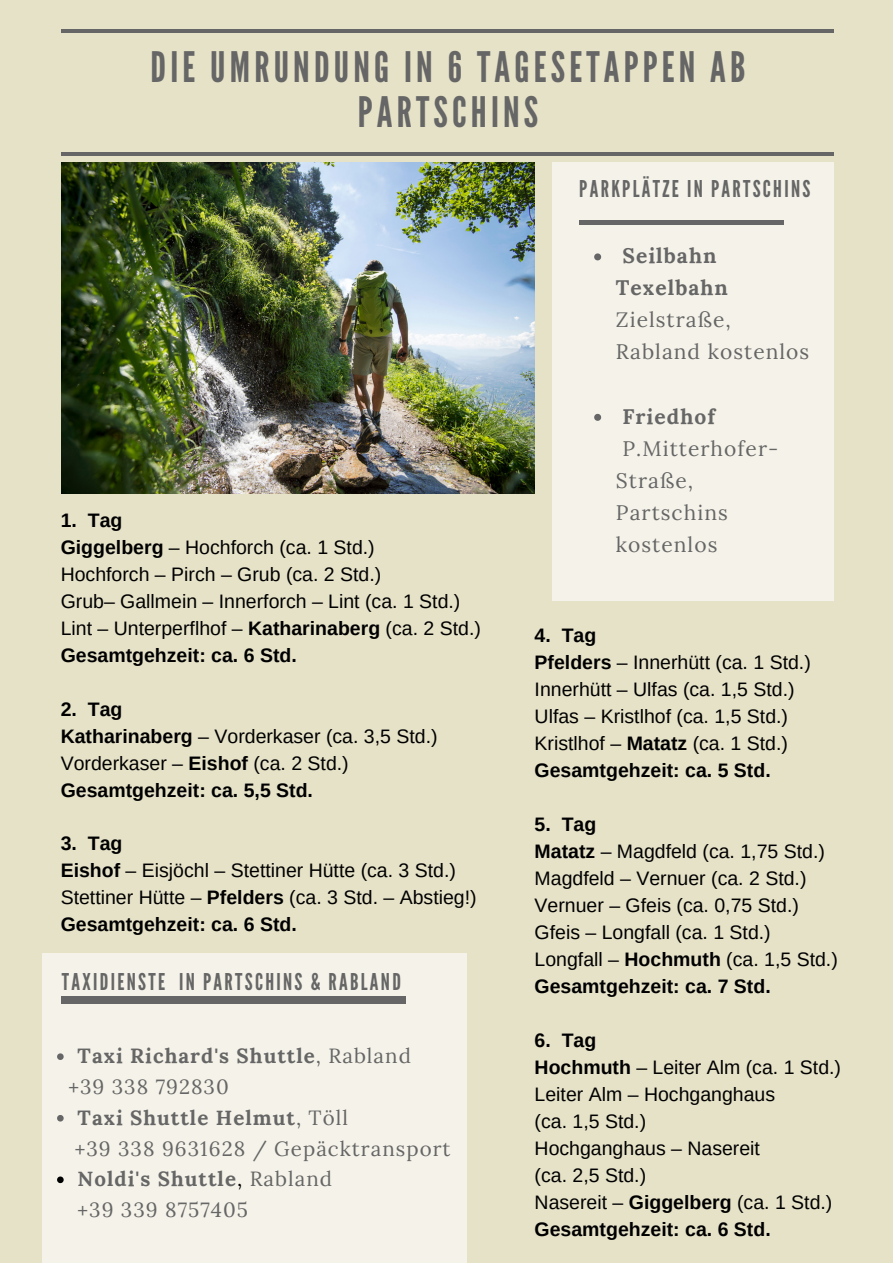
<style>
.page{position:relative;width:893px;height:1264px;background:#fff}
.page>*{position:absolute;margin:0;border:0;box-sizing:border-box;transform-origin:0 0}
.t1{font:42px/45px "League Gothic";letter-spacing:.1em;color:#666;text-align:center}
.t2{font:23.1px "League Gothic";letter-spacing:.1em;color:#666}
.t3{font:21px/32.1px "Lora";letter-spacing:.05em;color:#666}
.t4{font:700 21px "Lora";letter-spacing:.05em;color:#666}
.t5{font:700 20.55px "Lora";letter-spacing:.05em;color:#666}
.t6{font:20.55px "Lora";letter-spacing:.05em;color:#666}
.t7{font:19.5px "Arimo";color:#000}
.t8{font:700 19.5px "Arimo";color:#000}
.s1{font-weight:700}
.s2{font-weight:400}
.s3{font-weight:400;color:#000}
</style>
<div class="page">
<div style="left:0;top:0;width:892px;height:1262px;background:#e6e2c8"></div>
<hr style="left:61px;top:152px;width:772px;height:3px;background:#666">
<img style="left:61px;top:162px;width:473px;height:332px">
<div style="left:552px;top:162px;width:281px;height:439px;background:#f5f3e9"></div>
<svg style="left:594px;top:253px;width:7px;height:7px"></svg>
<svg style="left:594px;top:414px;width:7px;height:7px"></svg>
<hr style="left:579px;top:221px;width:204px;height:3px;background:#666">
<hr style="left:61px;top:29px;width:772px;height:4px;background:#666">
<div style="left:43px;top:953px;width:424px;height:309px;background:#f5f3e9"></div>
<svg style="left:57px;top:1053px;width:7px;height:6px"></svg>
<svg style="left:57px;top:1115px;width:7px;height:6px"></svg>
<svg style="left:57px;top:1176px;width:7px;height:7px"></svg>
<div style="left:61px;top:996px;width:344px;height:7px;background:#666"></div>
<p class="t1" style="left:151px;top:46px;width:596px">DIE UMRUNDUNG IN 6 TAGESETAPPEN AB<br>PARTSCHINS</p>
<p class="t2" style="left:579px;top:175px;width:232px">PARKPLÄTZE IN PARTSCHINS</p>
<p class="t4" style="left:622px;top:242px;width:95px">Seilbahn</p>
<p class="t8" style="left:61px;top:509px;width:63px">1. Tag</p>
<p class="t7" style="left:61px;top:536px;width:315px"><span class="s1">Giggelberg</span> – Hochforch (ca. 1 Std.)</p>
<p class="t7" style="left:61px;top:563px;width:322px">Hochforch – Pirch – Grub (ca. 2 Std.)</p>
<p class="t7" style="left:61px;top:590px;width:401px">Grub– Gallmein – Innerforch – Lint (ca. 1 Std.)</p>
<p class="t7" style="left:61px;top:617px;width:422px">Lint – Unterperflhof – <span class="s1">Katharinaberg</span> (ca. 2 Std.)</p>
<p class="t8" style="left:61px;top:644px;width:237px">Gesamtgehzeit: ca. 6 Std.</p>
<p class="t8" style="left:61px;top:698px;width:63px">2. Tag</p>
<p class="t7" style="left:61px;top:725px;width:378px"><span class="s1">Katharinaberg</span> – Vorderkaser (ca. 3,5 Std.)</p>
<p class="t7" style="left:61px;top:751px;width:289px">Vorderkaser – <span class="s1">Eishof</span> (ca. 2 Std.)</p>
<p class="t8" style="left:61px;top:778px;width:254px">Gesamtgehzeit: ca. 5,5 Std.</p>
<p class="t8" style="left:61px;top:832px;width:63px">3. Tag</p>
<p class="t7" style="left:61px;top:859px;width:397px"><span class="s1">Eishof</span> – Eisjöchl – Stettiner Hütte (ca. 3 Std.)</p>
<p class="t7" style="left:61px;top:886px;width:417px">Stettiner Hütte – <span class="s1">Pfelders</span> (ca. 3 Std. – Abstieg!)</p>
<p class="t8" style="left:61px;top:913px;width:237px">Gesamtgehzeit: ca. 6 Std.</p>
<p class="t2" style="left:62px;top:968px;width:340px">TAXIDIENSTE IN PARTSCHINS &amp; RABLAND</p>
<p class="t5" style="left:78px;top:1042px;width:335px">Taxi Richard's Shuttle<span class="s2">, Rabland</span></p>
<p class="t6" style="left:68px;top:1073px;width:162px">+39 338 792830</p>
<p class="t5" style="left:78px;top:1104px;width:272px">Taxi Shuttle Helmut<span class="s2">, Töll</span></p>
<p class="t6" style="left:75px;top:1134px;width:377px">+39 338 9631628 / Gepäcktransport</p>
<p class="t5" style="left:78px;top:1165px;width:256px">Noldi's Shuttle<span class="s3">,</span> <span class="s2">Rabland</span></p>
<p class="t6" style="left:78px;top:1196px;width:172px">+39 339 8757405</p>
<p class="t3" style="left:616px;top:271px;width:195px"><span class="s1">Texelbahn<br></span>Zielstraße,<br>Rabland kostenlos</p>
<p class="t4" style="left:622px;top:402px;width:94px">Friedhof</p>
<p class="t3" style="left:622px;top:432px;width:157px">P.Mitterhofer-</p>
<p class="t3" style="left:616px;top:464px;width:79px">Straße,</p>
<p class="t3" style="left:616px;top:496px;width:113px">Partschins</p>
<p class="t3" style="left:616px;top:528px;width:103px">kostenlos</p>
<p class="t8" style="left:534px;top:624px;width:63px">4. Tag</p>
<p class="t7" style="left:534px;top:651px;width:278px"><span class="s1">Pfelders</span> – Innerhütt (ca. 1 Std.)</p>
<p class="t7" style="left:534px;top:678px;width:261px">Innerhütt – Ulfas (ca. 1,5 Std.)</p>
<p class="t7" style="left:534px;top:705px;width:255px">Ulfas – Kristlhof (ca. 1,5 Std.)</p>
<p class="t7" style="left:534px;top:732px;width:255px">Kristlhof – <span class="s1">Matatz</span> (ca. 1 Std.)</p>
<p class="t8" style="left:534px;top:759px;width:237px">Gesamtgehzeit: ca. 5 Std.</p>
<p class="t8" style="left:534px;top:813px;width:63px">5. Tag</p>
<p class="t7" style="left:534px;top:840px;width:292px"><span class="s1">Matatz</span> – Magdfeld (ca. 1,75 Std.)</p>
<p class="t7" style="left:534px;top:867px;width:273px">Magdfeld – Vernuer (ca. 2 Std.)</p>
<p class="t7" style="left:534px;top:894px;width:266px">Vernuer – Gfeis (ca. 0,75 Std.)</p>
<p class="t7" style="left:534px;top:921px;width:238px">Gfeis – Longfall (ca. 1 Std.)</p>
<p class="t7" style="left:534px;top:948px;width:305px">Longfall – <span class="s1">Hochmuth</span> (ca. 1,5 Std.)</p>
<p class="t8" style="left:534px;top:975px;width:237px">Gesamtgehzeit: ca. 7 Std.</p>
<p class="t8" style="left:534px;top:1028px;width:63px">6. Tag</p>
<p class="t7" style="left:534px;top:1055px;width:308px"><span class="s1">Hochmuth</span> – Leiter Alm (ca. 1 Std.)</p>
<p class="t7" style="left:534px;top:1082px;width:242px">Leiter Alm – Hochganghaus</p>
<p class="t7" style="left:534px;top:1109px;width:113px">(ca. 1,5 Std.)</p>
<p class="t7" style="left:534px;top:1136px;width:227px">Hochganghaus – Nasereit</p>
<p class="t7" style="left:534px;top:1163px;width:113px">(ca. 2,5 Std.)</p>
<p class="t7" style="left:534px;top:1190px;width:299px">Nasereit – <span class="s1">Giggelberg</span> (ca. 1 Std.)</p>
<p class="t8" style="left:534px;top:1217px;width:237px">Gesamtgehzeit: ca. 6 Std.</p>
</div>
